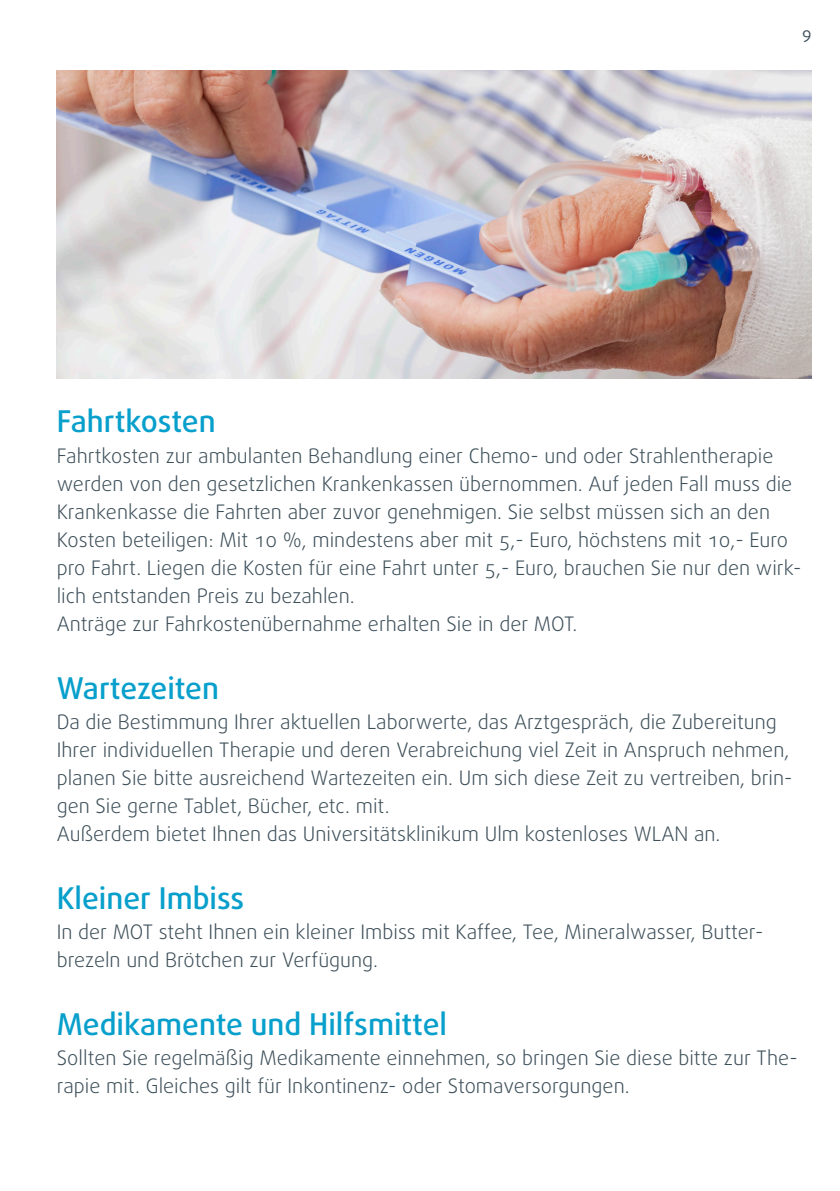
<style>
.page{position:relative;width:840px;height:1191px;background:#fff}
.page>*{position:absolute;margin:0;border:0;box-sizing:border-box;transform-origin:0 0}
.Fließtext_Daxline___Medium___15_20{font:500 30px "Daxline Pro";color:#079fcb}
.Subhead_10_14{font:300 20px/28px "Daxline Pro";color:#3d4f59}
.t1{font:16px "Daxline Pro";color:#3d4f59}
</style>
<div class="page">
<img style="left:57px;top:71px;width:754px;height:307px">
<p class="t1" style="left:801px;top:26px;width:11px">9</p>
<p class="Fließtext_Daxline___Medium___15_20" style="left:57px;top:401px;width:160px">Fahrtkosten</p>
<p class="Subhead_10_14" style="left:57px;top:441px;width:745px">Fahrtkosten zur ambulanten Behandlung einer Chemo- und oder Strahlentherapie werden von den gesetzlichen Krankenkassen übernommen. Auf jeden Fall muss die Krankenkasse die Fahrten aber zuvor genehmigen. Sie selbst müssen sich an den Kosten beteiligen: Mit 10 %, mindestens aber mit 5,- Euro, höchstens mit 10,- Euro pro Fahrt. Liegen die Kosten für eine Fahrt unter 5,- Euro, brauchen Sie nur den wirk&shy;lich entstanden Preis zu bezahlen.</p>
<p class="Subhead_10_14" style="left:57px;top:609px;width:522px">Anträge zur Fahrkostenübernahme erhalten Sie in der MOT.</p>
<p class="Fließtext_Daxline___Medium___15_20" style="left:57px;top:668px;width:164px">Wartezeiten</p>
<p class="Subhead_10_14" style="left:57px;top:707px;width:737px">Da die Bestimmung Ihrer aktuellen Laborwerte, das Arztgespräch, die Zubereitung Ihrer individuellen Therapie und deren Verabreichung viel Zeit in Anspruch nehmen, planen Sie bitte ausreichend Wartezeiten ein. Um sich diese Zeit zu vertreiben, brin&shy;gen Sie gerne Tablet, Bücher, etc. mit.</p>
<p class="Subhead_10_14" style="left:57px;top:819px;width:665px">Außerdem bietet Ihnen das Universitätsklinikum Ulm kostenloses WLAN an.</p>
<p class="Fließtext_Daxline___Medium___15_20" style="left:57px;top:878px;width:189px">Kleiner Imbiss</p>
<p class="Subhead_10_14" style="left:57px;top:917px;width:705px">In der MOT steht Ihnen ein kleiner Imbiss mit Kaffee, Tee, Mineralwasser, Butter&shy;brezeln und Brötchen zur Verfügung.</p>
<p class="Fließtext_Daxline___Medium___15_20" style="left:57px;top:1004px;width:391px">Medikamente und Hilfsmittel</p>
<p class="Subhead_10_14" style="left:57px;top:1043px;width:742px">Sollten Sie regelmäßig Medikamente einnehmen, so bringen Sie diese bitte zur The&shy;rapie mit. Gleiches gilt für Inkontinenz- oder Stomaversorgungen.</p>
</div>
